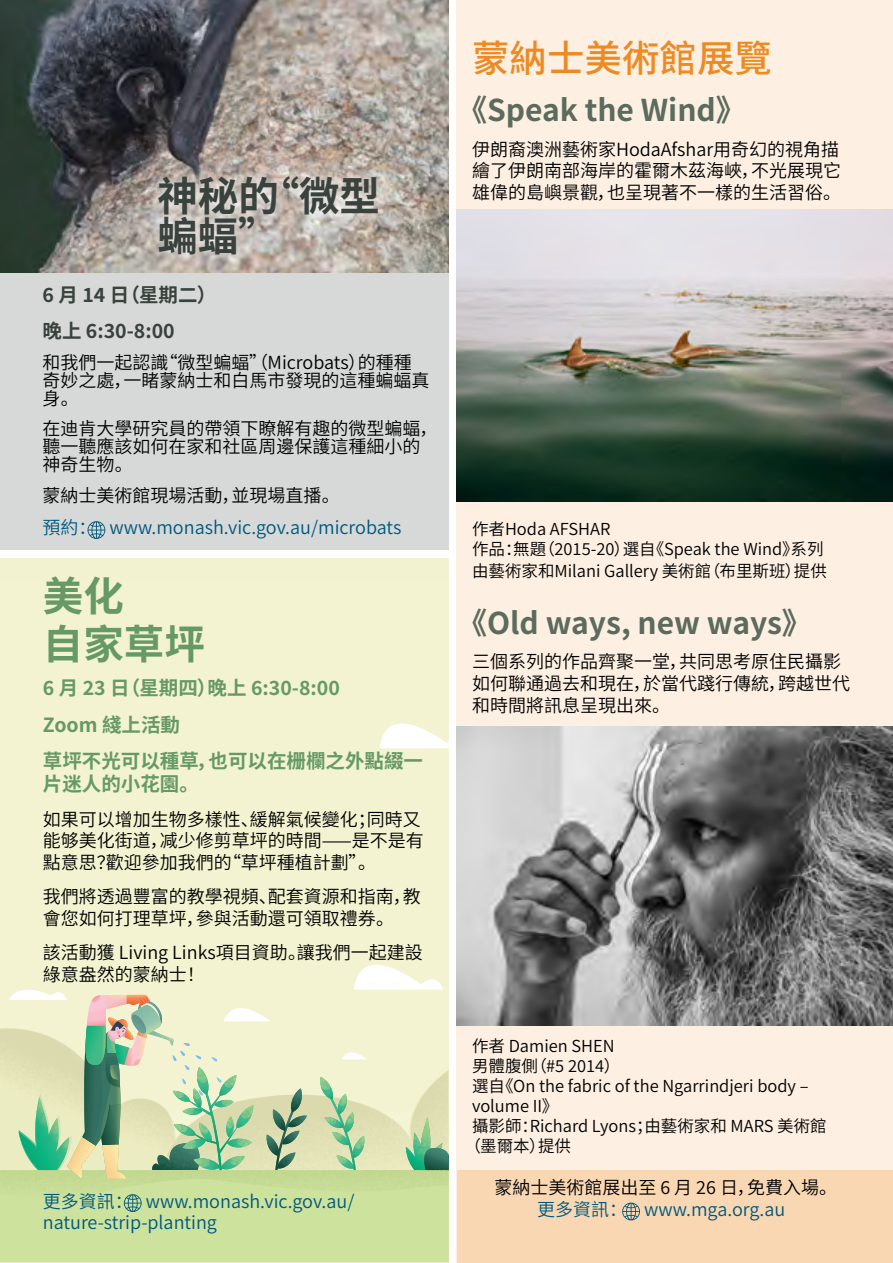
<style>
.page{position:relative;width:893px;height:1263px;background:#fff}
.page>*{position:absolute;margin:0;border:0;box-sizing:border-box;transform-origin:0 0}
.t1{font:700 40.5px/40.5px "Source Han Sans CN";color:#39423d}
.t2{font:700 40.5px/48.6px "Source Han Sans CN";color:#696}
.t3{font:500 37.5px "Source Han Sans CN";color:#ed8a22}
.t4{font:700 30px "Source Han Sans CN";color:#5b6b5e}
.First_Sentence{font:700 19.5px/23.4px "Source Han Sans CN";color:#696}
.First_Sentence-2{font:700 19.5px "Source Han Sans CN";color:#39423d}
.Para_1{font:18px/21.6px "Source Han Sans CN";color:#000}
.Para_1-2{font:18px/21.6px "Source Han Sans CN";color:#00587e}
.t5{font:16.5px/19.8px "Source Han Sans CN";color:#000}
</style>
<div class="page">
<div style="left:236px;top:558px;width:212px;height:477px;background:#f3f3d1"></div>
<div style="left:0;top:558px;width:236px;height:448px;background:#f3f3d1"></div>
<svg style="left:210px;top:1035px;width:238px;height:228px;background:#efefcb"></svg>
<img style="left:378px;top:1111px;width:29px;height:32px">
<img style="left:365px;top:1095px;width:15px;height:16px">
<img style="left:307px;top:1095px;width:13px;height:75px">
<img style="left:407px;top:1070px;width:41px;height:47px">
<div style="left:0;top:1170px;width:448px;height:91px;background:#cce29d"></div>
<svg style="left:405px;top:1117px;width:43px;height:53px;background:#90be95"></svg>
<img style="left:0;top:1170px;width:448px;height:19px">
<svg style="left:354px;top:947px;width:89px;height:43px"></svg>
<svg style="left:380px;top:706px;width:68px;height:42px"></svg>
<svg style="left:342px;top:1047px;width:25px;height:12px"></svg>
<svg style="left:320px;top:1077px;width:45px;height:106px;background:#c0daab"></svg>
<svg style="left:9px;top:986px;width:298px;height:200px;background:#cad9b2"></svg>
<img style="left:236px;top:1105px;width:17px;height:23px">
<img style="left:241px;top:1105px;width:12px;height:14px">
<div style="left:0;top:0;width:448px;height:550px;background:#d7d9d8"></div>
<div style="left:457px;top:0;width:436px;height:1263px;background:#fdefe1"></div>
<div style="left:457px;top:1170px;width:436px;height:93px;background:#fad7b3"></div>
<svg style="left:622px;top:1202px;width:18px;height:18px"></svg>
<svg style="left:88px;top:521px;width:17px;height:18px"></svg>
<img style="left:0;top:0;width:448px;height:272px">
<svg style="left:143px;top:162px;width:249px;height:108px"></svg>
<img style="left:457px;top:210px;width:436px;height:291px">
<img style="left:457px;top:727px;width:436px;height:299px">
<svg style="left:124px;top:1194px;width:18px;height:18px"></svg>
<p class="t1" style="left:157px;top:177px;width:224px">神秘的“微型蝙蝠”</p>
<h3 class="First_Sentence-2" style="left:43px;top:284px;width:175px">6 月 14 日（星期二）</h3>
<h3 class="First_Sentence-2" style="left:43px;top:320px;width:134px">晚上 6:30-8:00</h3>
<p class="Para_1" style="left:43px;top:353px;width:388px;line-height:18px">和我們一起認識“微型蝙蝠”（Microbats）的種種奇妙之處，一睹蒙納士和白馬市發現的這種蝙蝠真身。</p>
<p class="Para_1" style="left:43px;top:420px;width:396px;line-height:18px">在迪肯大學研究員的帶領下瞭解有趣的微型蝙蝠，聽一聽應該如何在家和社區周邊保護這種細小的神奇生物。</p>
<p class="Para_1" style="left:43px;top:485px;width:299px">蒙納士美術館現場活動，並現場直播。</p>
<p class="Para_1-2" style="left:43px;top:517px;width:360px">預約： www.monash.vic.gov.au/microbats</p>
<h1 class="t2" style="left:43px;top:572px;width:163px">美化<br>自家草坪</h1>
<h3 class="First_Sentence" style="left:43px;top:677px;width:298px">6 月 23 日（星期四）晚上 6:30-8:00</h3>
<h3 class="First_Sentence" style="left:43px;top:713px;width:139px">Zoom 綫上活動</h3>
<h3 class="First_Sentence" style="left:43px;top:749px;width:382px">草坪不光可以種草，也可以在栅欄之外點綴一片迷人的小花園。</h3>
<p class="Para_1" style="left:43px;top:808px;width:383px">如果可以增加生物多樣性、緩解氣候變化；同時又能够美化街道，减少修剪草坪的時間——是不是有點意思？歡迎參加我們的“草坪種植計劃”。</p>
<p class="Para_1" style="left:43px;top:886px;width:380px">我們將透過豐富的教學視頻、配套資源和指南，教會您如何打理草坪，參與活動還可領取禮券。</p>
<p class="Para_1" style="left:43px;top:942px;width:381px">該活動獲 Living Links項目資助。讓我們一起建設綠意盎然的蒙納士！</p>
<p class="Para_1-2" style="left:43px;top:1190px;width:313px">更多資訊： www.monash.vic.gov.au/ nature-strip-planting</p>
<h1 class="t3" style="left:472px;top:38px;width:301px">蒙納士美術館展覽</h1>
<h1 class="t4" style="left:457px;top:93px;width:290px">《Speak the Wind》</h1>
<p class="Para_1" style="left:472px;top:139px;width:371px;text-align:justify">伊朗裔澳洲藝術家HodaAfshar用奇幻的視角描繪了伊朗南部海岸的霍爾木茲海峽，不光展現它雄偉的島嶼景觀，也呈現著不一樣的生活習俗。</p>
<p class="t5" style="left:472px;top:520px;width:353px">作者Hoda AFSHAR<br>作品：無題（2015-20）選自《Speak the Wind》系列</p>
<p class="t5" style="left:472px;top:561px;width:356px">由藝術家和Milani Gallery 美術館（布里斯班）提供</p>
<h1 class="t4" style="left:457px;top:606px;width:356px">《Old ways, new ways》</h1>
<p class="Para_1" style="left:472px;top:651px;width:379px">三個系列的作品齊聚一堂，共同思考原住民攝影如何聯通過去和現在，於當代踐行傳統，跨越世代和時間將訊息呈現出來。</p>
<p class="t5" style="left:472px;top:1037px;width:144px">作者 Damien SHEN</p>
<p class="t5" style="left:472px;top:1057px;width:150px">男體腹側（#5 2014）</p>
<p class="t5" style="left:472px;top:1076px;width:338px">選自《On the fabric of the Ngarrindjeri body –</p>
<p class="t5" style="left:472px;top:1096px;width:88px">volume II》</p>
<p class="t5" style="left:472px;top:1116px;width:356px">攝影師：Richard Lyons；由藝術家和 MARS 美術館</p>
<p class="t5" style="left:464px;top:1136px;width:108px">（墨爾本）提供</p>
<p class="Para_1" style="left:494px;top:1177px;width:344px">蒙納士美術館展出至 6 月 26 日，免費入場。</p>
<p class="Para_1-2" style="left:537px;top:1199px;width:250px">更多資訊： www.mga.org.au</p>
</div>
